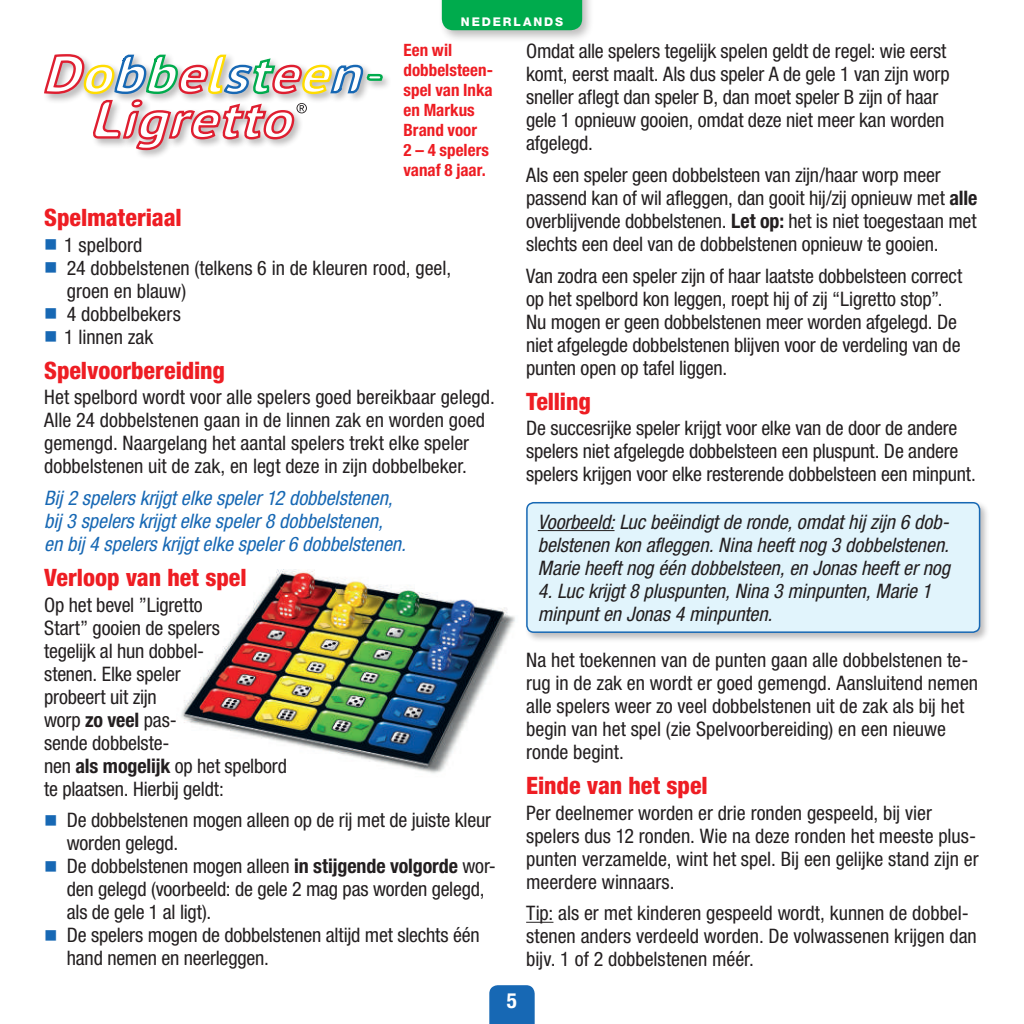
<style>
.page{position:relative;width:1024px;height:1024px;background:#fff}
.page>*{position:absolute;margin:0;border:0;box-sizing:border-box;transform-origin:0 0}
.t1{font:800 condensed 24px "Helvetica Neue LT Std";letter-spacing:-.005em;color:#ee1d23}
.t2{font:700 condensed 21px "Helvetica Neue LT Std";color:#fff}
.t3{font:condensed 20px/23px "Helvetica Neue LT Std";letter-spacing:-.005em;color:#231f20}
.t4{font:italic condensed 20px/23px "Helvetica Neue LT Std";color:#231f20;text-align:justify}
.t5{font:italic condensed 20px/23px "Helvetica Neue LT Std";color:#1768b4}
.t6{font:700 condensed 17px/20px "Helvetica Neue LT Std";color:#ee1d23}
.t7{font:800 12px "Helvetica Neue LT Std";letter-spacing:.16em;color:#fff}
.s1{color:#1768b4}
.s2{font-weight:700}
</style>
<div class="page">
<svg style="left:489px;top:985px;width:46px;height:39px;background:#1f6db6"></svg>
<img style="left:181px;top:569px;width:334px;height:205px">
<svg style="left:181px;top:569px;width:61px;height:39px"></svg>
<svg style="left:526px;top:922px;width:27px;height:1px"></svg>
<div style="left:524px;top:500px;width:466px;height:143px;background:#231f20;opacity:.3"></div>
<div style="left:527px;top:503px;width:452px;height:129px;background:#e1f4fc;border-radius:7px"></div>
<div style="left:526px;top:502px;width:454px;height:131px;border:2px solid #1768b4;border-radius:7px"></div>
<hr style="left:538px;top:530px;width:76px;height:1px;background:#231f20">
<div style="left:438px;top:0;width:157px;height:43px;background:#231f20;opacity:.3"></div>
<div style="left:442px;top:0;width:140px;height:30px;background:#00ab4d"></div>
<div style="left:135px;top:108px;width:46px;height:52px;background:#231f20;opacity:.3"></div>
<div style="left:365px;top:72px;width:28px;height:19px;background:#231f20;opacity:.3"></div>
<svg style="left:44px;top:54px;width:340px;height:100px"></svg>
<p class="t7" style="left:461px;top:14px;width:104px">NEDERLANDS</p>
<p class="t6" style="left:403px;top:40px;width:91px">Een wil dobbelsteen&shy;spel van Inka en Markus<br>Brand voor<br>2 – 4 spelers vanaf 8 jaar.</p>
<p class="t1" style="left:44px;top:202px;width:139px">Spelmateriaal</p>
<p class="t3" style="left:44px;top:233px;width:100px"><span class="s1">■</span> 1 spelbord</p>
<p class="t3" style="left:67px;top:256px;width:386px;text-indent:-23px"><span class="s1">■</span> 24 dobbelstenen (telkens 6 in de kleuren rood, geel, groen en blauw)</p>
<p class="t3" style="left:44px;top:302px;width:138px"><span class="s1">■</span> 4 dobbelbekers</p>
<p class="t3" style="left:44px;top:325px;width:111px"><span class="s1">■</span> 1 linnen zak</p>
<p class="t1" style="left:44px;top:355px;width:182px">Spelvoorbereiding</p>
<p class="t3" style="left:44px;top:386px;width:452px">Het spelbord wordt voor alle spelers goed bereikbaar gelegd.<br>Alle 24 dobbelstenen gaan in de linnen zak en worden goed gemengd. Naargelang het aantal spelers trekt elke speler dobbelstenen uit de zak, en legt deze in zijn dobbelbeker.</p>
<p class="t5" style="left:44px;top:487px;width:363px">Bij 2 spelers krijgt elke speler 12 dobbelstenen, bij 3 spelers krijgt elke speler 8 dobbelstenen, en bij 4 spelers krijgt elke speler 6 dobbelstenen.</p>
<p class="t1" style="left:44px;top:563px;width:204px">Verloop van het spel</p>
<p class="t3" style="left:44px;top:593px;width:244px">Op het bevel ”Ligretto<br>Start” gooien de spelers<br>tegelijk al hun dobbel-<br>stenen. Elke speler<br>probeert uit zijn<br>worp <span class="s2">zo veel</span> pas-<br>sende dobbelste-<br>nen <span class="s2">als mogelijk</span> op het spelbord te plaatsen. Hierbij geldt:</p>
<p class="t3" style="left:67px;top:809px;width:426px;text-indent:-23px"><span class="s1">■</span> De dobbelstenen mogen alleen op de rij met de juiste kleur worden gelegd.</p>
<p class="t3" style="left:67px;top:855px;width:430px;text-indent:-23px"><span class="s1">■</span> De dobbelstenen mogen alleen <span class="s2">in stijgende volgorde</span> wor&shy;den gelegd (voorbeeld: de gele 2 mag pas worden gelegd, als de gele 1 al ligt).</p>
<p class="t3" style="left:67px;top:924px;width:414px;text-indent:-23px"><span class="s1">■</span> De spelers mogen de dobbelstenen altijd met slechts één hand nemen en neerleggen.</p>
<p class="t2" style="left:507px;top:987px;width:12px">5</p>
<p class="t3" style="left:526px;top:40px;width:425px">Omdat alle spelers tegelijk spelen geldt de regel: wie eerst komt, eerst maalt. Als dus speler A de gele 1 van zijn worp sneller aflegt dan speler B, dan moet speler B zijn of haar gele 1 opnieuw gooien, omdat deze niet meer kan worden afgelegd.</p>
<p class="t3" style="left:526px;top:163px;width:453px">Als een speler geen dobbelsteen van zijn/haar worp meer passend kan of wil afleggen, dan gooit hij/zij opnieuw met <span class="s2">alle </span>overblijvende dobbelstenen. <span class="s2">Let op:</span> het is niet toegestaan met slechts een deel van de dobbelstenen opnieuw te gooien.</p>
<p class="t3" style="left:526px;top:264px;width:438px">Van zodra een speler zijn of haar laatste dobbelsteen correct op het spelbord kon leggen, roept hij of zij “Ligretto stop”.<br>Nu mogen er geen dobbelstenen meer worden afgelegd. De niet afgelegde dobbelstenen blijven voor de verdeling van de punten open op tafel liggen.</p>
<p class="t1" style="left:526px;top:386px;width:66px">Telling</p>
<p class="t3" style="left:526px;top:417px;width:451px">De succesrijke speler krijgt voor elke van de door de andere spelers niet afgelegde dobbelsteen een pluspunt. De andere spelers krijgen voor elke resterende dobbelsteen een minpunt.</p>
<p class="t4" style="left:538px;top:510px;width:414px">Voorbeeld: Luc beëindigt de ronde, omdat hij zijn 6 dob&shy;belstenen kon afleggen. Nina heeft nog 3 dobbelstenen.<br>Marie heeft nog één dobbelsteen, en Jonas heeft er nog</p>
<p class="t4" style="left:538px;top:579px;width:395px">4. Luc krijgt 8 pluspunten, Nina 3 minpunten, Marie 1 minpunt en Jonas 4 minpunten.</p>
<p class="t3" style="left:526px;top:648px;width:453px">Na het toekennen van de punten gaan alle dobbelstenen te&shy;rug in de zak en wordt er goed gemengd. Aansluitend nemen alle spelers weer zo veel dobbelstenen uit de zak als bij het begin van het spel (zie Spelvoorbereiding) en een nieuwe ronde begint.</p>
<p class="t1" style="left:526px;top:770px;width:183px">Einde van het spel</p>
<p class="t3" style="left:526px;top:801px;width:454px">Per deelnemer worden er drie ronden gespeeld, bij vier spelers dus 12 ronden. Wie na deze ronden het meeste plus&shy;punten verzamelde, wint het spel. Bij een gelijke stand zijn er meerdere winnaars.</p>
<p class="t3" style="left:526px;top:901px;width:452px">Tip: als er met kinderen gespeeld wordt, kunnen de dobbel&shy;stenen anders verdeeld worden. De volwassenen krijgen dan bijv. 1 of 2 dobbelstenen méér.</p>
</div>
